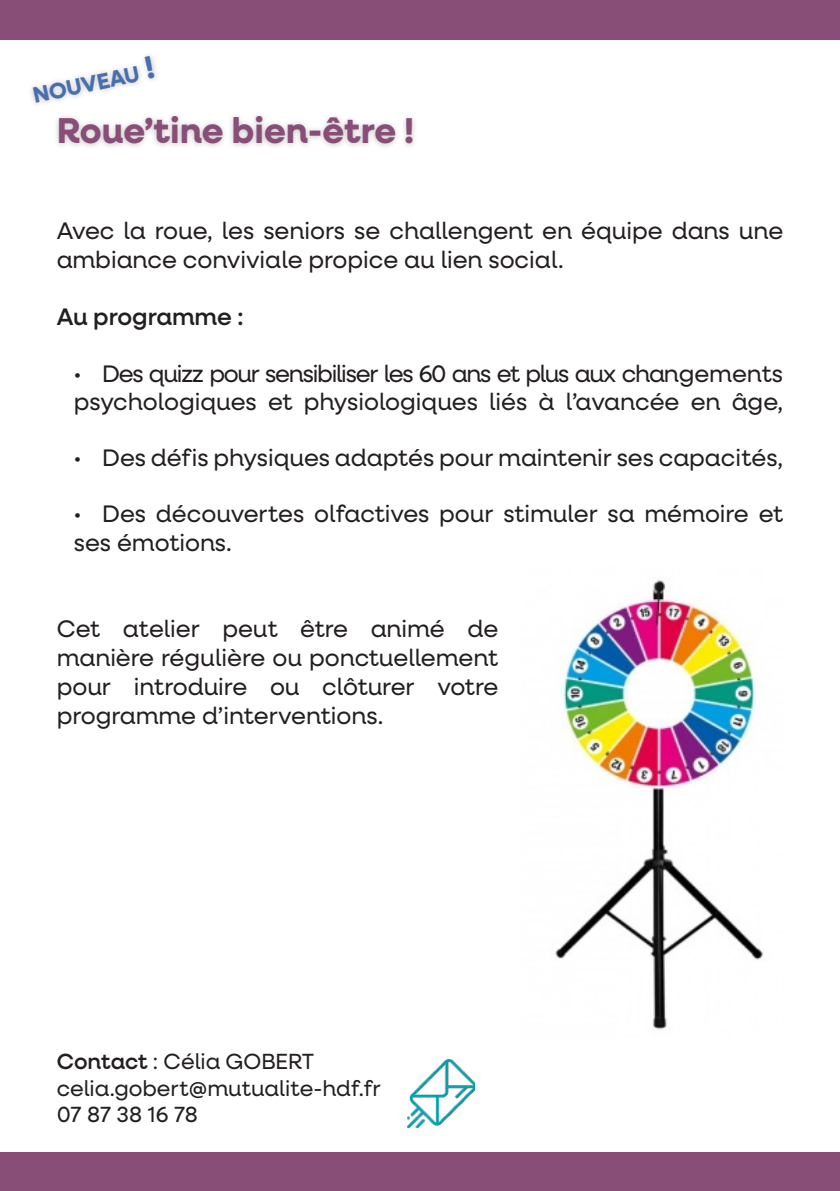
<style>
.page{position:relative;width:840px;height:1191px;background:#fff}
.page>*{position:absolute;margin:0;border:0;box-sizing:border-box;transform-origin:0 0}
.t1{font:700 36px "Neulis Neue";color:#884e77}
.t2{font:24px/28.8px "Neulis Neue";color:#231f20}
.t3{font:500 24px "Neulis Neue";color:#231f20}
.t4{font:700 22.4px "Neulis Neue";color:#476ead}
.t5{font:22px/26.4px "Neulis Neue";color:#231f20}
.s1{font-size:32px}
.s2{font-weight:500}
</style>
<div class="page">
<div style="left:0;top:0;width:839px;height:40px;background:#884e77"></div>
<div style="left:0;top:1151px;width:839px;height:40px;background:#884e77"></div>
<div style="left:53px;top:110px;width:365px;height:40px;background:#231f20;opacity:.27"></div>
<div style="left:27px;top:50px;width:134px;height:59px;background:#231f20;opacity:.27"></div>
<img style="left:407px;top:1059px;width:67px;height:68px">
<img style="left:555px;top:580px;width:208px;height:450px">
<p class="t4" style="left:31px;top:86px;width:126px;rotate:-12deg">NOUVEAU <span class="s1">!</span></p>
<h1 class="t1" style="left:57px;top:115px;width:358px">Roue’tine bien-être !</h1>
<p class="t2" style="left:57px;top:217px;width:727px">Avec la roue, les seniors se challengent en équipe dans une ambiance conviviale propice au lien social.</p>
<p class="t3" style="left:57px;top:307px;width:188px">Au programme :</p>
<p class="t2" style="left:74px;top:360px;width:710px;line-height:28px">• Des quizz pour sensibiliser les 60 ans et plus aux changements psychologiques et physiologiques liés à l’avancée en âge,</p>
<p class="t2" style="left:74px;top:444px;width:710px">• Des défis physiques adaptés pour maintenir ses capacités,</p>
<p class="t2" style="left:74px;top:500px;width:710px">• Des découvertes olfactives pour stimuler sa mémoire et ses émotions.</p>
<p class="t2" style="left:57px;top:615px;width:443px;text-align:justify">Cet atelier peut être animé de manière régulière ou ponctuellement pour introduire ou clôturer votre programme d’interventions.</p>
<p class="t5" style="left:57px;top:1048px;width:325px"><span class="s2">Contact</span> : Célia GOBERT celia.gobert@mutualite-hdf.fr<br>07 87 38 16 78</p>
</div>
